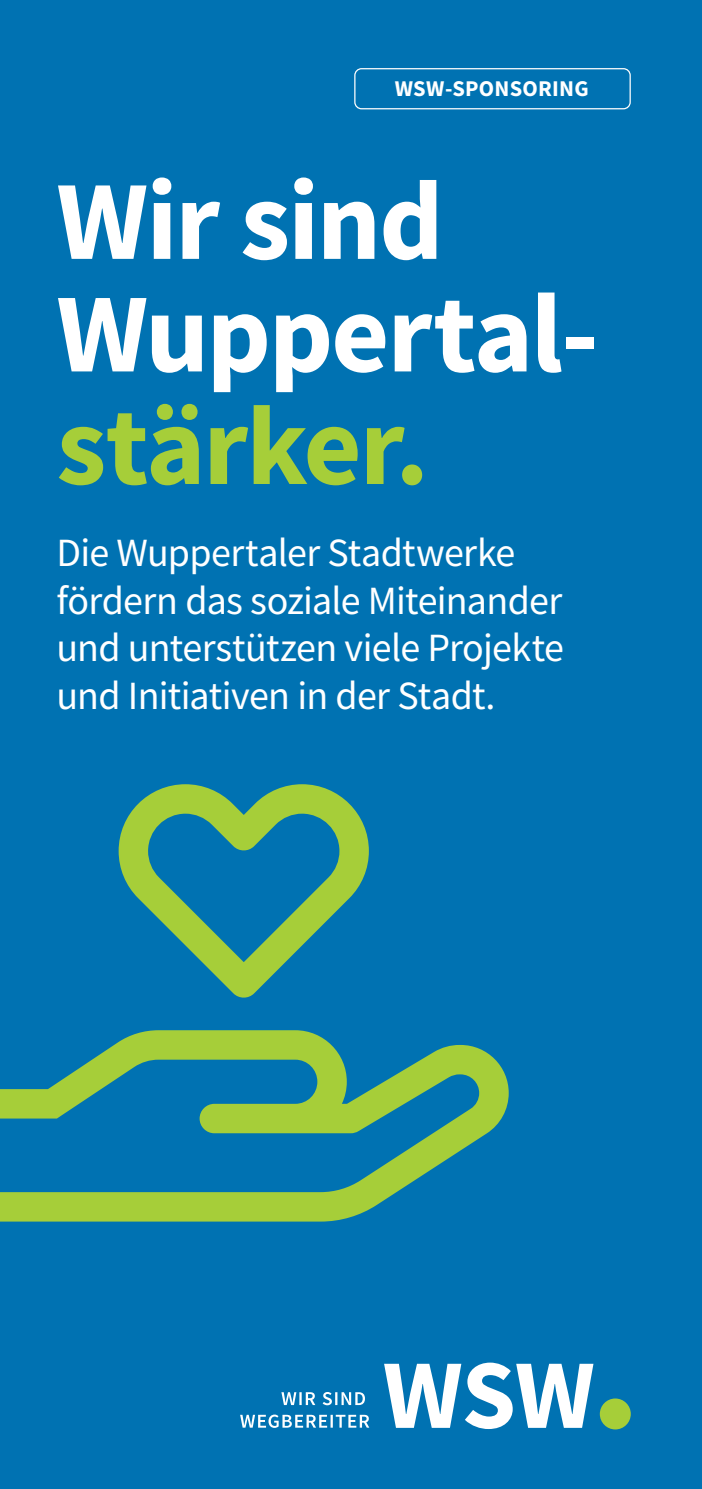
<style>
.page{position:relative;width:702px;height:1489px;background:#fff}
.page>*{position:absolute;margin:0;border:0;box-sizing:border-box;transform-origin:0 0}
.t1{font:700 112.5px/112.5px "Source Sans Pro";letter-spacing:-.02em;color:#fff}
.t2{font:700 112.5px "Source Sans Pro";letter-spacing:-.02em;color:#a6ce39}
.t3{font:40px/47.5px "Source Sans Pro";letter-spacing:-.015em;color:#fff}
.t4{font:700 22.5px "Source Sans Pro";letter-spacing:.01em;color:#fff}
</style>
<div class="page">
<div style="left:0;top:0;width:702px;height:1488px;background:#0072b2"></div>
<p class="t4" style="left:395px;top:73px;width:195px">WSW-SPONSORING</p>
<h1 class="t1" style="left:56px;top:164px;width:544px">Wir sind<br>Wuppertal-</h1>
<h1 class="t2" style="left:56px;top:370px;width:374px">stärker.</h1>
<p class="t3" style="left:56px;top:529px;width:509px">Die Wuppertaler Stadtwerke fördern das soziale Miteinander und unterstützen viele Projekte und Initiativen in der Stadt.</p>
</div>
